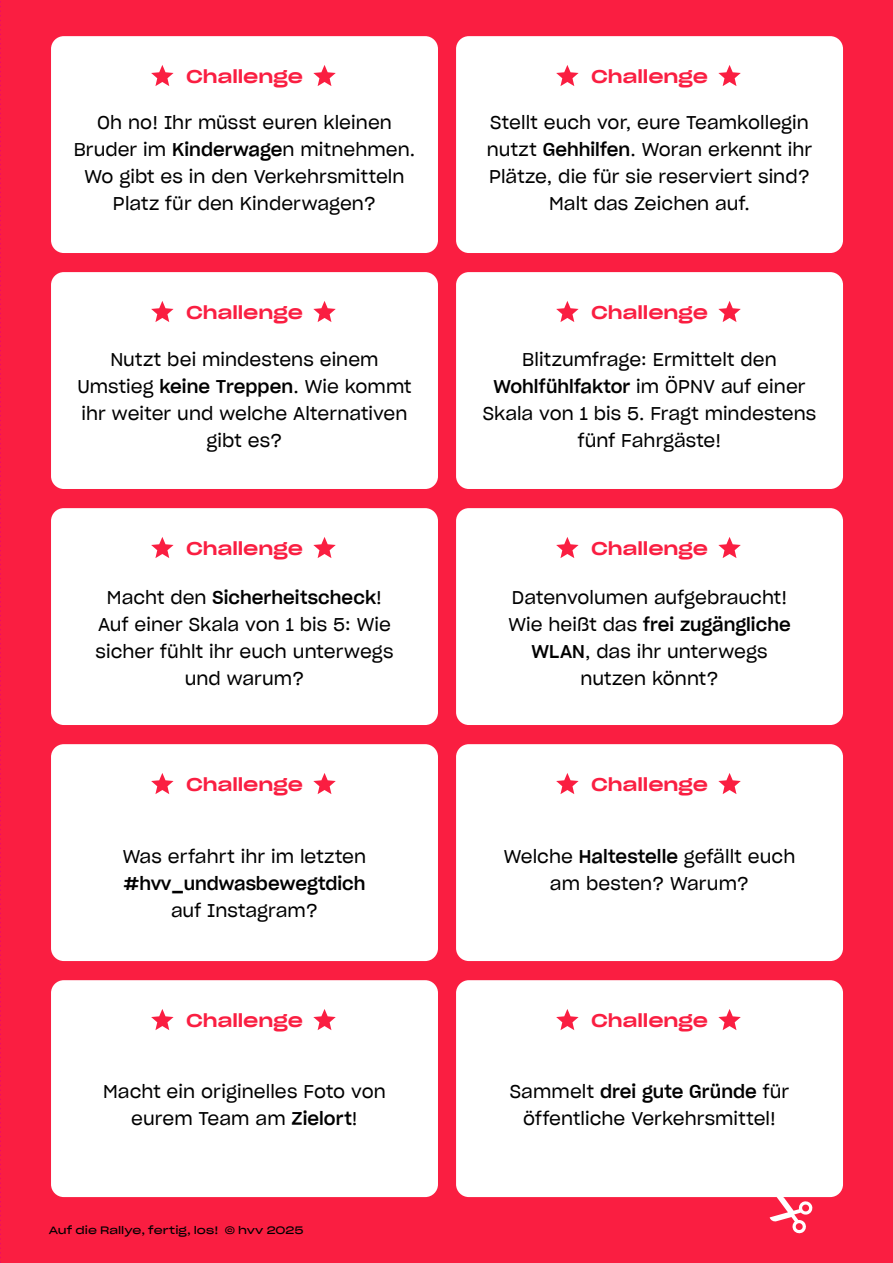
<style>
.page{position:relative;width:893px;height:1263px;background:#fa1e41}
.page>*{position:absolute;margin:0;border:0;box-sizing:border-box;transform-origin:0 0}
.t1{font:18px/27px "Sharp Grotesk Book 20";letter-spacing:.005em;color:#000;text-align:center}
.t2{font:18px "Sharp Grotesk Medium 25";color:#fa1e41}
.t3{font:18px "Sharp Grotesk Medium 20";letter-spacing:.005em;color:#000}
.t4{font:10.5px "Sharp Grotesk Book 25";color:#000}
.s1{font-family:"Sharp Grotesk Medium 20"}
.s2{font-family:"Sharp Grotesk Book 20"}
</style>
<div class="page">
<div style="left:51px;top:980px;width:387px;height:217px;background:#fff;border-radius:13px"></div>
<svg style="left:151px;top:1009px;width:23px;height:21px"></svg>
<svg style="left:313px;top:1009px;width:23px;height:21px"></svg>
<div style="left:456px;top:980px;width:387px;height:217px;background:#fff;border-radius:13px"></div>
<svg style="left:556px;top:1009px;width:23px;height:21px"></svg>
<svg style="left:718px;top:1009px;width:23px;height:21px"></svg>
<div style="left:456px;top:36px;width:387px;height:217px;background:#fff;border-radius:13px"></div>
<svg style="left:556px;top:65px;width:23px;height:21px"></svg>
<svg style="left:718px;top:65px;width:23px;height:21px"></svg>
<div style="left:456px;top:272px;width:387px;height:217px;background:#fff;border-radius:13px"></div>
<svg style="left:556px;top:301px;width:23px;height:21px"></svg>
<svg style="left:718px;top:301px;width:23px;height:21px"></svg>
<div style="left:51px;top:508px;width:387px;height:217px;background:#fff;border-radius:13px"></div>
<svg style="left:151px;top:537px;width:23px;height:21px"></svg>
<svg style="left:313px;top:537px;width:23px;height:21px"></svg>
<div style="left:456px;top:508px;width:387px;height:217px;background:#fff;border-radius:13px"></div>
<svg style="left:556px;top:537px;width:23px;height:21px"></svg>
<svg style="left:718px;top:537px;width:23px;height:21px"></svg>
<div style="left:51px;top:744px;width:387px;height:217px;background:#fff;border-radius:13px"></div>
<svg style="left:151px;top:773px;width:23px;height:21px"></svg>
<svg style="left:313px;top:773px;width:23px;height:21px"></svg>
<div style="left:456px;top:744px;width:387px;height:217px;background:#fff;border-radius:13px"></div>
<svg style="left:556px;top:773px;width:23px;height:21px"></svg>
<svg style="left:718px;top:773px;width:23px;height:21px"></svg>
<svg style="left:770px;top:1197px;width:43px;height:37px"></svg>
<div style="left:51px;top:36px;width:387px;height:217px;background:#fff;border-radius:13px"></div>
<svg style="left:151px;top:65px;width:23px;height:21px"></svg>
<svg style="left:313px;top:65px;width:23px;height:21px"></svg>
<div style="left:51px;top:272px;width:387px;height:217px;background:#fff;border-radius:13px"></div>
<svg style="left:151px;top:301px;width:23px;height:21px"></svg>
<svg style="left:313px;top:301px;width:23px;height:21px"></svg>
<svg style="left:0;top:1px;width:1px;height:1262px"></svg>
<p class="t2" style="left:186px;top:60px;width:118px">Challenge</p>
<p class="t1" style="left:74px;top:108px;width:343px">Oh no! Ihr müsst euren kleinen<br>Bruder im <span class="s1">Kinderwage</span>n mitnehmen.<br>Wo gibt es in den Verkehrsmitteln<br>Platz für den Kinderwagen?</p>
<p class="t1" style="left:487px;top:108px;width:327px">Stellt euch vor, eure Teamkollegin nutzt <span class="s1">Gehhilfen</span>. Woran erkennt ihr<br>Plätze, die für sie reserviert sind?<br>Malt das Zeichen auf.</p>
<p class="t2" style="left:591px;top:60px;width:118px">Challenge</p>
<p class="t2" style="left:186px;top:296px;width:118px">Challenge</p>
<p class="t1" style="left:77px;top:345px;width:336px">Nutzt bei mindestens einem<br>Umstieg <span class="s1">keine Treppen</span>. Wie kommt ihr weiter und welche Alternativen gibt es?</p>
<p class="t1" style="left:483px;top:345px;width:335px">Blitzumfrage: Ermittelt den<br><span class="s1">Wohlfühlfaktor</span> im ÖPNV auf einer<br>Skala von 1 bis 5. Fragt mindestens</p>
<p class="t2" style="left:591px;top:296px;width:118px">Challenge</p>
<p class="t1" style="left:578px;top:426px;width:145px">fünf Fahrgäste!</p>
<p class="t2" style="left:186px;top:532px;width:118px">Challenge</p>
<p class="t2" style="left:591px;top:532px;width:118px">Challenge</p>
<p class="t1" style="left:96px;top:583px;width:299px">Macht den <span class="s1">Sicherheitscheck</span>!<br>Auf einer Skala von 1 bis 5: Wie sicher fühlt ihr euch unterwegs und warum?</p>
<p class="t1" style="left:512px;top:583px;width:277px">Datenvolumen aufgebraucht!</p>
<p class="t3" style="left:508px;top:609px;width:284px"><span class="s2">Wie heißt das</span> frei zugängliche</p>
<p class="t1" style="left:531px;top:637px;width:238px"><span class="s1">WLAN</span>, das ihr unterwegs</p>
<p class="t1" style="left:580px;top:664px;width:140px">nutzen könnt?</p>
<p class="t2" style="left:186px;top:768px;width:118px">Challenge</p>
<p class="t2" style="left:591px;top:768px;width:118px">Challenge</p>
<p class="t1" style="left:123px;top:842px;width:245px;text-align:left">Was erfahrt ihr im letzten <span class="s1">#hvv_undwasbewegtdich</span></p>
<p class="t1" style="left:171px;top:896px;width:148px">auf Instagram?</p>
<p class="t1" style="left:504px;top:842px;width:293px">Welche <span class="s1">Haltestelle</span> gefällt euch</p>
<p class="t1" style="left:550px;top:869px;width:201px">am besten? Warum?</p>
<p class="t2" style="left:186px;top:1004px;width:118px">Challenge</p>
<p class="t2" style="left:591px;top:1004px;width:118px">Challenge</p>
<p class="t1" style="left:103px;top:1077px;width:284px">Macht ein originelles Foto von</p>
<p class="t1" style="left:131px;top:1104px;width:228px">eurem Team am <span class="s1">Zielort</span>!</p>
<p class="t4" style="left:49px;top:1221px;width:256px">Auf die Rallye, fertig, los! © hvv 2025</p>
<p class="t3" style="left:510px;top:1077px;width:281px"><span class="s2">Sammelt</span> drei gute Gründe <span class="s2">für</span></p>
<p class="t1" style="left:523px;top:1104px;width:254px">öffentliche Verkehrsmittel!</p>
</div>
